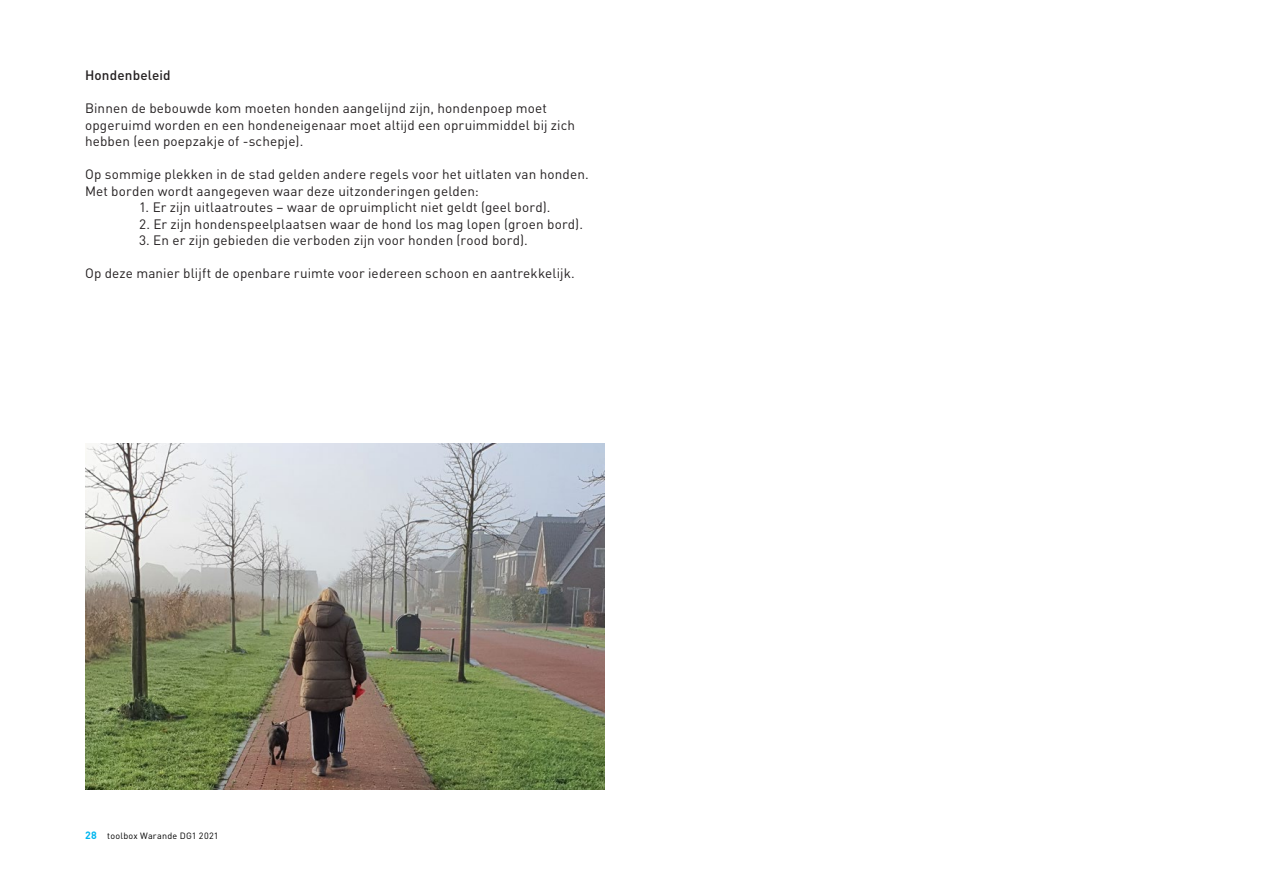
<style>
.page{position:relative;width:1263px;height:893px;background:#fff}
.page>*{position:absolute;margin:0;border:0;box-sizing:border-box;transform-origin:0 0}
.t1{font:13.5px/16.5px "DIN Pro";letter-spacing:.01em;color:#231f20}
._4_subtitle{font:500 13.5px "DIN Pro";letter-spacing:.01em;color:#231f20}
.t2{font:9px "DIN Pro";letter-spacing:.03em;color:#000}
.s1{font-weight:700;font-size:10.5px;color:#00b6ef}
</style>
<div class="page">
<img style="left:85px;top:443px;width:520px;height:347px">
<p class="_4_subtitle" style="left:85px;top:66px;width:87px">Hondenbeleid</p>
<p class="t1" style="left:85px;top:100px;width:492px">Binnen de bebouwde kom moeten honden aangelijnd zijn, hondenpoep moet opgeruimd worden en een hondeneigenaar moet altijd een opruimmiddel bij zich hebben (een poepzakje of -schepje).</p>
<p class="t1" style="left:85px;top:166px;width:505px">Op sommige plekken in de stad gelden andere regels voor het uitlaten van honden.<br>Met borden wordt aangegeven waar deze uitzonderingen gelden:</p>
<p class="t1" style="left:139px;top:199px;width:413px">1. Er zijn uitlaatroutes – waar de opruimplicht niet geldt (geel bord).</p>
<p class="t1" style="left:139px;top:215px;width:445px">2. Er zijn hondenspeelplaatsen waar de hond los mag lopen (groen bord).</p>
<p class="t1" style="left:139px;top:232px;width:390px">3. En er zijn gebieden die verboden zijn voor honden (rood bord).</p>
<p class="t1" style="left:85px;top:265px;width:491px">Op deze manier blijft de openbare ruimte voor iedereen schoon en aantrekkelijk.</p>
<p class="t2" style="left:85px;top:830px;width:135px"><span class="s1">28</span> toolbox Warande DG1 2021</p>
</div>
